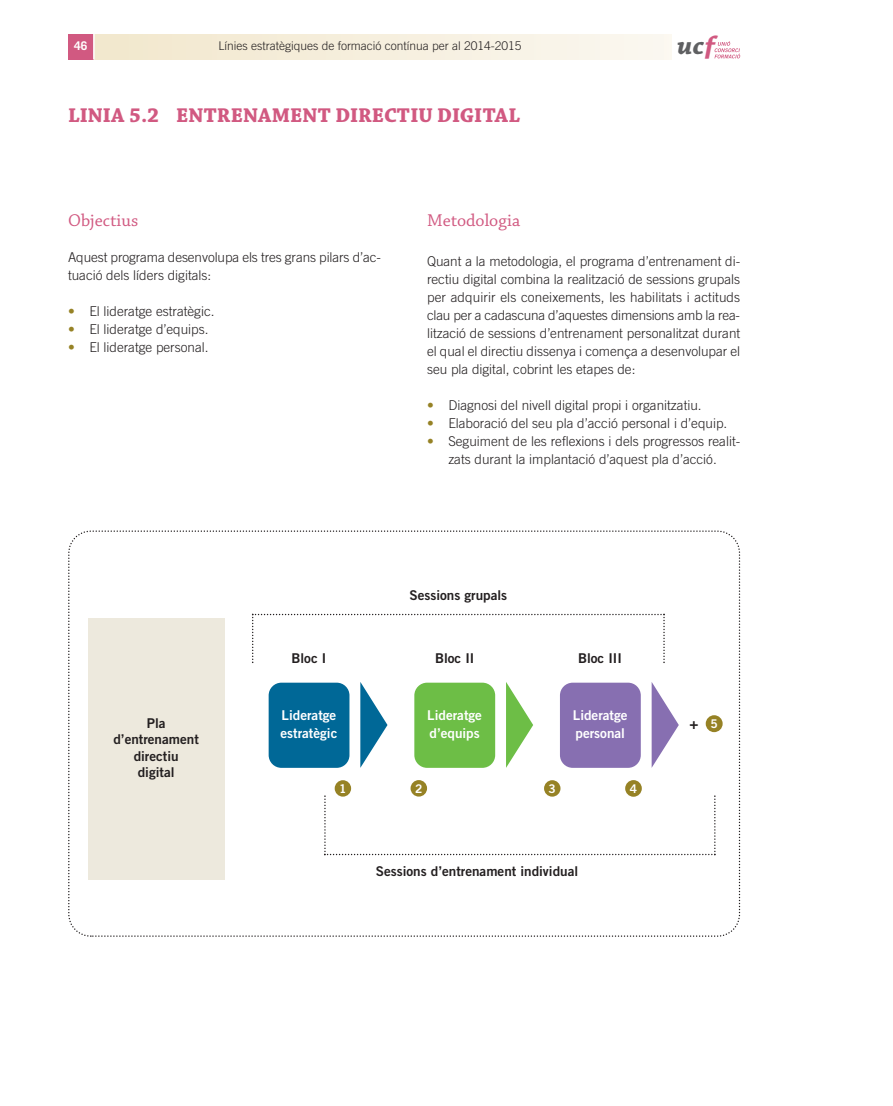
<style>
.page{position:relative;width:893px;height:1106px;background:#fff}
.page>*{position:absolute;margin:0;border:0;box-sizing:border-box;transform-origin:0 0}
.t1{font:italic 700 26.85px "Chaparral Pro";color:#5f6062}
.t2{font:700 21px "Chaparral Pro";letter-spacing:.005em;color:#d15981}
.t3{font:18px "Chaparral Pro";letter-spacing:.005em;color:#d15981}
.t4{font:15px "Trade Gothic Bold Two";color:#231f20}
.t5{font:300 13.5px/18px "Trade Gothic";color:#231f20}
.t6{font:13.5px/16.2px "Trade Gothic Bold Two";color:#231f20;text-align:center}
.t7{font:13.5px/18px "Trade Gothic Bold Two";color:#fff}
.t8{font:300 12px "Trade Gothic";color:#231f20}
.t9{font:12px "Trade Gothic Bold Two";color:#fff}
.t10{font:700 12px "Trade Gothic";color:#fff}
.s1{color:#d15981}
.s2{color:#968225}
.s3{font-size:12px;color:#fff}
</style>
<div class="page">
<svg style="left:68px;top:530px;width:673px;height:407px"></svg>
<div style="left:269px;top:682px;width:80px;height:86px;background:#006897;border-radius:13px"></div>
<div style="left:88px;top:618px;width:136px;height:262px;background:#ede9dd"></div>
<svg style="left:360px;top:682px;width:27px;height:86px"></svg>
<div style="left:560px;top:682px;width:80px;height:86px;background:#876fb1;border-radius:13px"></div>
<svg style="left:651px;top:682px;width:27px;height:86px"></svg>
<div style="left:414px;top:682px;width:81px;height:86px;background:#6dbe46;border-radius:13px"></div>
<svg style="left:506px;top:682px;width:27px;height:86px"></svg>
<div style="left:686px;top:714px;width:15px;height:21px;background:#fff"></div>
<div style="left:705px;top:715px;width:17px;height:17px;background:#968225;border-radius:50%"></div>
<div style="left:625px;top:780px;width:16px;height:16px;background:#968225;border-radius:50%"></div>
<div style="left:544px;top:780px;width:16px;height:16px;background:#968225;border-radius:50%"></div>
<div style="left:410px;top:780px;width:17px;height:16px;background:#968225;border-radius:50%"></div>
<div style="left:335px;top:780px;width:16px;height:16px;background:#968225;border-radius:50%"></div>
<div style="left:269px;top:649px;width:80px;height:21px;background:#fff"></div>
<div style="left:414px;top:649px;width:81px;height:21px;background:#fff"></div>
<div style="left:559px;top:649px;width:81px;height:21px;background:#fff"></div>
<svg style="left:252px;top:613px;width:412px;height:50px"></svg>
<svg style="left:324px;top:795px;width:391px;height:60px"></svg>
<div style="left:68px;top:34px;width:604px;height:26px;background:linear-gradient(to right,#f1e6cb,#fbf7f0)"></div>
<div style="left:68px;top:34px;width:26px;height:25px;background:#d15981"></div>
<hr style="left:93px;top:34px;width:2px;height:26px;background:#fff">
<svg style="left:714px;top:41px;width:26px;height:17px"></svg>
<p class="t10" style="left:74px;top:42px;width:15px">46</p>
<p class="t8" style="left:218px;top:41px;width:305px">Línies estratègiques de formació contínua per al 2014-2015</p>
<h1 class="t1" style="left:677px;top:29px;width:39px">uc<span class="s1">f</span></h1>
<h2 class="t2" style="left:68px;top:102px;width:453px">LINIA 5.2 ENTRENAMENT DIRECTIU DIGITAL</h2>
<h3 class="t3" style="left:68px;top:213px;width:72px">Objectius</h3>
<p class="t5" style="left:68px;top:249px;width:314px">Aquest programa desenvolupa els tres grans pilars d’ac&shy;tuació dels líders digitals:</p>
<p class="t5" style="left:68px;top:303px;width:148px"><span class="s2">•</span> El lideratge estratègic.</p>
<p class="t5" style="left:68px;top:321px;width:142px"><span class="s2">•</span> El lideratge d’equips.</p>
<p class="t5" style="left:68px;top:339px;width:142px"><span class="s2">•</span> El lideratge personal.</p>
<h3 class="t3" style="left:427px;top:213px;width:95px">Metodologia</h3>
<p class="t5" style="left:427px;top:253px;width:315px;text-align:justify">Quant a la metodologia, el programa d’entrenament di&shy;rectiu digital combina la realització de sessions grupals per adquirir els coneixements, les habilitats i actituds clau per a cadascuna d’aquestes dimensions amb la rea&shy;lització de sessions d’entrenament personalitzat durant el qual el directiu dissenya i comença a desenvolupar el seu pla digital, cobrint les etapes de:</p>
<p class="t5" style="left:427px;top:397px;width:276px"><span class="s2">•</span> Diagnosi del nivell digital propi i organitzatiu.</p>
<p class="t5" style="left:427px;top:415px;width:302px"><span class="s2">•</span> Elaboració del seu pla d’acció personal i d’equip.</p>
<p class="t5" style="left:427px;top:433px;width:315px;text-align:center"><span class="s2">•</span> Seguiment de les reflexions i dels progressos realit&shy;zats durant la implantació d’aquest pla d’acció.</p>
<p class="t6" style="left:409px;top:588px;width:99px">Sessions grupals</p>
<p class="t6" style="left:291px;top:651px;width:36px">Bloc I</p>
<p class="t6" style="left:435px;top:651px;width:41px">Bloc II</p>
<p class="t6" style="left:578px;top:651px;width:45px">Bloc III</p>
<p class="t6" style="left:113px;top:716px;width:87px">Pla d’entrenament directiu<br>digital</p>
<p class="t7" style="left:573px;top:707px;width:56px">Lideratge personal</p>
<p class="t7" style="left:280px;top:707px;width:58px">Lideratge estratègic</p>
<p class="t7" style="left:427px;top:707px;width:56px">Lideratge d’equips</p>
<p class="t4" style="left:689px;top:718px;width:30px">+ <span class="s3">5</span></p>
<p class="t9" style="left:339px;top:784px;width:9px">1</p>
<p class="t9" style="left:415px;top:784px;width:9px">2</p>
<p class="t9" style="left:548px;top:784px;width:9px">3</p>
<p class="t9" style="left:629px;top:784px;width:9px">4</p>
<p class="t6" style="left:376px;top:864px;width:204px">Sessions d’entrenament individual</p>
</div>
